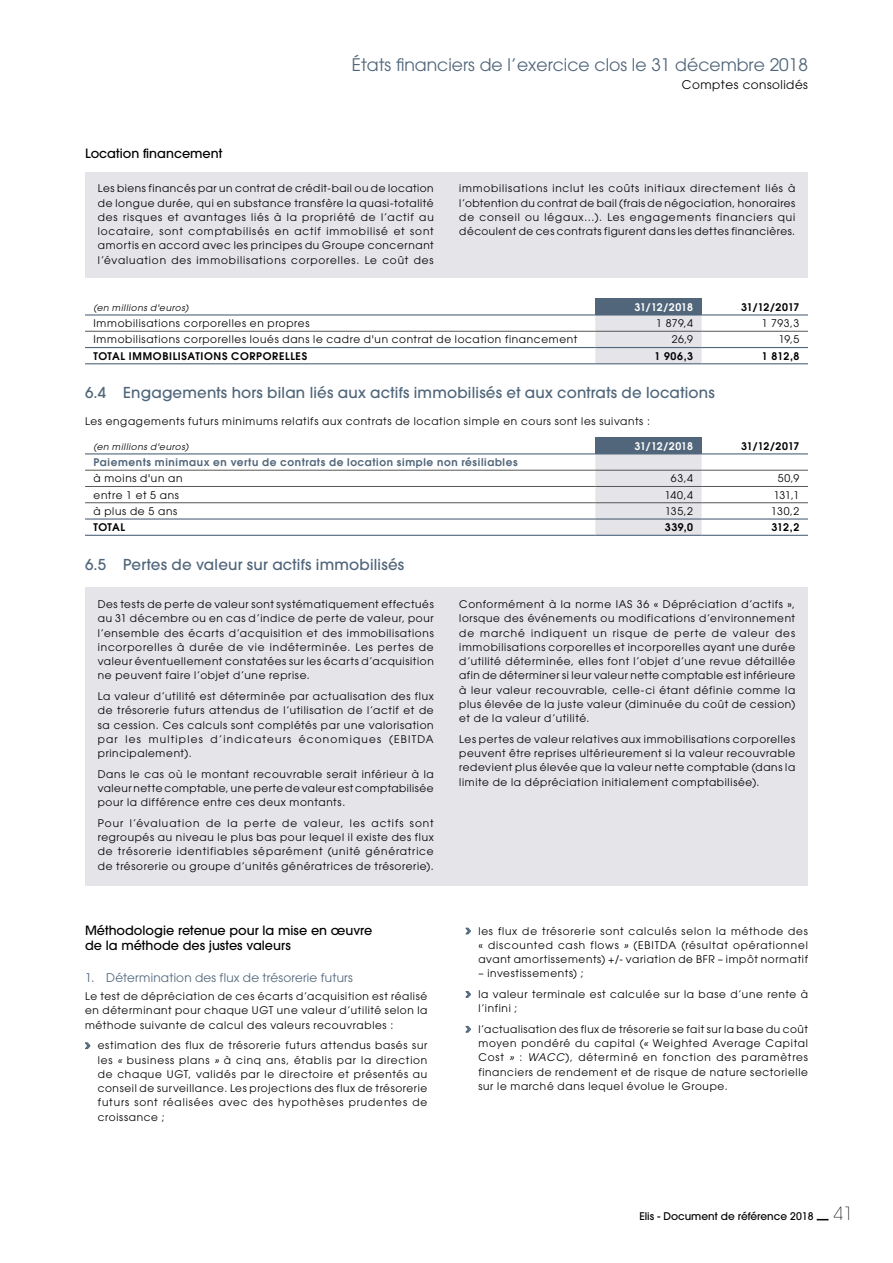
<style>
.page{position:relative;width:893px;height:1263px;background:#fff}
.page>*{position:absolute;margin:0;border:0;box-sizing:border-box;transform-origin:0 0}
.t1{font:17.25px "ITC Avant Garde Pro";color:#51667b}
.t2{font:500 15px "ITC Avant Garde Pro";letter-spacing:.015em;color:#51667b}
.t3{font:500 12.75px/15px "ITC Avant Garde Pro";color:#000}
.t4{font:12px "ITC Avant Garde Pro";letter-spacing:.02em;color:#51667b}
.t5{font:12px "ITC Avant Garde Pro";letter-spacing:.04em;color:#000}
.t6{font:10.5px/14.2px "ITC Avant Garde Pro";letter-spacing:.065em;color:#000;text-align:justify}
.t7{font:600 10.5px "ITC Avant Garde Pro";letter-spacing:.055em;color:#000}
.t8{font:600 10.5px "ITC Avant Garde Pro";letter-spacing:.06em;color:#51667b}
.t9{font:500 10.5px "ITC Avant Garde Pro";color:#000}
.t10{font:600 10.5px "ITC Avant Garde Pro";letter-spacing:.005em;color:#fff}
.t11{font:italic 9px "ITC Avant Garde Pro";letter-spacing:.07em;color:#000}
.s1{color:#51667b}
.s2{font-style:italic}
.s3{font-weight:200;font-size:18px}
</style>
<div class="page">
<div style="left:85px;top:172px;width:723px;height:105px;background:#e4e4e9"></div>
<div style="left:595px;top:299px;width:107px;height:16px;background:#51667b"></div>
<div style="left:595px;top:316px;width:107px;height:47px;background:#e4e4e9"></div>
<hr style="left:85px;top:331px;width:510px;height:1px;background:#575756">
<hr style="left:595px;top:331px;width:107px;height:1px;background:#575756">
<hr style="left:702px;top:331px;width:106px;height:1px;background:#575756">
<hr style="left:85px;top:347px;width:510px;height:1px;background:#51667b">
<hr style="left:85px;top:363px;width:510px;height:1px;background:#51667b">
<hr style="left:595px;top:347px;width:107px;height:1px;background:#51667b">
<hr style="left:595px;top:363px;width:107px;height:1px;background:#51667b">
<hr style="left:702px;top:347px;width:106px;height:1px;background:#51667b">
<hr style="left:702px;top:363px;width:106px;height:1px;background:#51667b">
<hr style="left:85px;top:314px;width:510px;height:2px;background:#51667b">
<hr style="left:702px;top:314px;width:106px;height:2px;background:#51667b">
<hr style="left:595px;top:314px;width:107px;height:2px;background:#51667b">
<div style="left:595px;top:438px;width:107px;height:16px;background:#51667b"></div>
<div style="left:595px;top:454px;width:107px;height:81px;background:#e4e4e9"></div>
<hr style="left:85px;top:470px;width:510px;height:1px;background:#575756">
<hr style="left:595px;top:470px;width:107px;height:1px;background:#575756">
<hr style="left:702px;top:470px;width:106px;height:1px;background:#575756">
<hr style="left:85px;top:486px;width:510px;height:1px;background:#575756">
<hr style="left:595px;top:486px;width:107px;height:1px;background:#575756">
<hr style="left:702px;top:486px;width:106px;height:1px;background:#575756">
<hr style="left:85px;top:502px;width:510px;height:1px;background:#575756">
<hr style="left:595px;top:502px;width:107px;height:1px;background:#575756">
<hr style="left:702px;top:502px;width:106px;height:1px;background:#575756">
<hr style="left:85px;top:453px;width:510px;height:1px;background:#51667b">
<hr style="left:702px;top:453px;width:106px;height:1px;background:#51667b">
<hr style="left:85px;top:518px;width:510px;height:2px;background:#51667b">
<hr style="left:85px;top:535px;width:510px;height:1px;background:#51667b">
<hr style="left:595px;top:518px;width:107px;height:2px;background:#51667b">
<hr style="left:595px;top:535px;width:107px;height:1px;background:#51667b">
<hr style="left:702px;top:518px;width:106px;height:2px;background:#51667b">
<hr style="left:702px;top:535px;width:106px;height:1px;background:#51667b">
<div style="left:85px;top:588px;width:723px;height:298px;background:#e4e4e9"></div>
<svg style="left:85px;top:1042px;width:6px;height:8px"></svg>
<svg style="left:465px;top:927px;width:6px;height:8px"></svg>
<svg style="left:465px;top:991px;width:6px;height:7px"></svg>
<svg style="left:465px;top:1026px;width:6px;height:7px"></svg>
<h1 class="t1" style="left:352px;top:54px;width:458px">États financiers de l’exercice clos le 31 décembre 2018</h1>
<p class="t5" style="left:682px;top:77px;width:127px">Comptes consolidés</p>
<p class="t3" style="left:85px;top:146px;width:139px">Location financement</p>
<p class="t6" style="left:98px;top:181px;width:337px">Les biens financés par un contrat de crédit-bail ou de location de longue durée, qui en substance transfère la quasi-totalité des risques et avantages liés à la propriété de l’actif au locataire, sont comptabilisés en actif immobilisé et sont amortis en accord avec les principes du Groupe concernant l’évaluation des immobilisations corporelles. Le coût des</p>
<p class="t6" style="left:459px;top:181px;width:337px">immobilisations inclut les coûts initiaux directement liés à l’obtention du contrat de bail (frais de négociation, honoraires de conseil ou légaux…). Les engagements financiers qui découlent de ces contrats figurent dans les dettes financières.</p>
<p class="t11" style="left:94px;top:302px;width:96px">(en millions d'euros)</p>
<p class="t10" style="left:634px;top:300px;width:60px">31/12/2018</p>
<p class="t7" style="left:741px;top:300px;width:60px">31/12/2017</p>
<p class="t6" style="left:94px;top:316px;width:217px">Immobilisations corporelles en propres</p>
<p class="t6" style="left:656px;top:316px;width:38px">1 879,4</p>
<p class="t6" style="left:762px;top:316px;width:39px">1 793,3</p>
<p class="t6" style="left:94px;top:332px;width:485px">Immobilisations corporelles loués dans le cadre d'un contrat de location financement</p>
<p class="t6" style="left:672px;top:332px;width:23px">26,9</p>
<p class="t6" style="left:779px;top:332px;width:22px">19,5</p>
<p class="t7" style="left:94px;top:349px;width:215px">TOTAL IMMOBILISATIONS CORPORELLES</p>
<p class="t7" style="left:654px;top:349px;width:40px">1 906,3</p>
<p class="t7" style="left:762px;top:349px;width:39px">1 812,8</p>
<h2 class="t2" style="left:85px;top:383px;width:631px">6.4 Engagements hors bilan liés aux actifs immobilisés et aux contrats de locations</h2>
<p class="t6" style="left:85px;top:414px;width:566px">Les engagements futurs minimums relatifs aux contrats de location simple en cours sont les suivants :</p>
<p class="t11" style="left:94px;top:441px;width:96px">(en millions d'euros)</p>
<p class="t10" style="left:634px;top:439px;width:60px">31/12/2018</p>
<p class="t7" style="left:741px;top:439px;width:60px">31/12/2017</p>
<p class="t8" style="left:94px;top:455px;width:426px">Paiements minimaux en vertu de contrats de location simple non résiliables</p>
<p class="t6" style="left:94px;top:471px;width:90px">à moins d'un an</p>
<p class="t6" style="left:671px;top:471px;width:24px">63,4</p>
<p class="t6" style="left:778px;top:471px;width:23px">50,9</p>
<p class="t6" style="left:94px;top:487px;width:87px">entre 1 et 5 ans</p>
<p class="t6" style="left:665px;top:487px;width:30px">140,4</p>
<p class="t6" style="left:774px;top:487px;width:27px">131,1</p>
<p class="t6" style="left:94px;top:504px;width:85px">à plus de 5 ans</p>
<p class="t6" style="left:665px;top:504px;width:30px">135,2</p>
<p class="t6" style="left:771px;top:504px;width:30px">130,2</p>
<p class="t7" style="left:94px;top:520px;width:33px">TOTAL</p>
<p class="t7" style="left:665px;top:520px;width:30px">339,0</p>
<p class="t7" style="left:771px;top:520px;width:30px">312,2</p>
<h2 class="t2" style="left:85px;top:555px;width:321px">6.5 Pertes de valeur sur actifs immobilisés</h2>
<p class="t6" style="left:98px;top:597px;width:337px">Des tests de perte de valeur sont systématiquement effectués au 31 décembre ou en cas d’indice de perte de valeur, pour l’ensemble des écarts d’acquisition et des immobilisations incorporelles à durée de vie indéterminée. Les pertes de valeur éventuellement constatées sur les écarts d’acquisition ne peuvent faire l’objet d’une reprise.</p>
<p class="t6" style="left:98px;top:689px;width:337px">La valeur d’utilité est déterminée par actualisation des flux de trésorerie futurs attendus de l’utilisation de l’actif et de sa cession. Ces calculs sont complétés par une valorisation par les multiples d’indicateurs économiques (EBITDA principalement).</p>
<p class="t6" style="left:98px;top:766px;width:337px">Dans le cas où le montant recouvrable serait inférieur à la valeur nette comptable, une perte de valeur est comptabilisée pour la différence entre ces deux montants.</p>
<p class="t6" style="left:98px;top:816px;width:337px">Pour l’évaluation de la perte de valeur, les actifs sont regroupés au niveau le plus bas pour lequel il existe des flux de trésorerie identifiables séparément (unité génératrice de trésorerie ou groupe d’unités génératrices de trésorerie).</p>
<p class="t6" style="left:459px;top:597px;width:337px">Conformément à la norme IAS 36 « Dépréciation d’actifs », lorsque des événements ou modifications d’environnement de marché indiquent un risque de perte de valeur des immobilisations corporelles et incorporelles ayant une durée d’utilité déterminée, elles font l’objet d’une revue détaillée afin de déterminer si leur valeur nette comptable est inférieure à leur valeur recouvrable, celle-ci étant définie comme la plus élevée de la juste valeur (diminuée du coût de cession) et de la valeur d’utilité.</p>
<p class="t6" style="left:459px;top:732px;width:337px">Les pertes de valeur relatives aux immobilisations corporelles peuvent être reprises ultérieurement si la valeur recouvrable redevient plus élevée que la valeur nette comptable (dans la limite de la dépréciation initialement comptabilisée).</p>
<p class="t3" style="left:85px;top:923px;width:289px">Méthodologie retenue pour la mise en œuvre de la méthode des justes valeurs</p>
<p class="t4" style="left:85px;top:970px;width:269px">1. Détermination des flux de trésorerie futurs</p>
<p class="t6" style="left:85px;top:989px;width:344px">Le test de dépréciation de ces écarts d’acquisition est réalisé en déterminant pour chaque UGT une valeur d’utilité selon la méthode suivante de calcul des valeurs recouvrables :</p>
<p class="t6" style="left:98px;top:1038px;width:331px;text-indent:-13px"><span class="s1">❯</span> estimation des flux de trésorerie futurs attendus basés sur les <span class="s2">«</span> business plans <span class="s2">»</span> à cinq ans, établis par la direction de chaque UGT, validés par le directoire et présentés au conseil de surveillance. Les projections des flux de trésorerie futurs sont réalisées avec des hypothèses prudentes de croissance ;</p>
<p class="t6" style="left:478px;top:923px;width:331px;text-indent:-13px"><span class="s1">❯</span> les flux de trésorerie sont calculés selon la méthode des « discounted cash flows <span class="s2">»</span> (EBITDA (résultat opérationnel avant amortissements) +/- variation de BFR – impôt normatif</p>
<p class="t6" style="left:466px;top:963px;width:344px;line-height:20.7px;text-indent:13px">– investissements) ;<br><span class="s1">❯</span> la valeur terminale est calculée sur la base d’une rente à</p>
<p class="t6" style="left:466px;top:998px;width:344px;line-height:20.7px;text-indent:13px">l’infini ;<br><span class="s1">❯</span> l’actualisation des flux de trésorerie se fait sur la base du coût</p>
<p class="t6" style="left:478px;top:1036px;width:331px">moyen pondéré du capital (<span class="s2">«</span> Weighted Average Capital Cost <span class="s2">»</span> : <span class="s2">WACC</span>), déterminé en fonction des paramètres financiers de rendement et de risque de nature sectorielle sur le marché dans lequel évolue le Groupe.</p>
<p class="t9" style="left:639px;top:1210px;width:216px">Elis - Document de référence 2018 <span class="s3">41</span></p>
</div>
